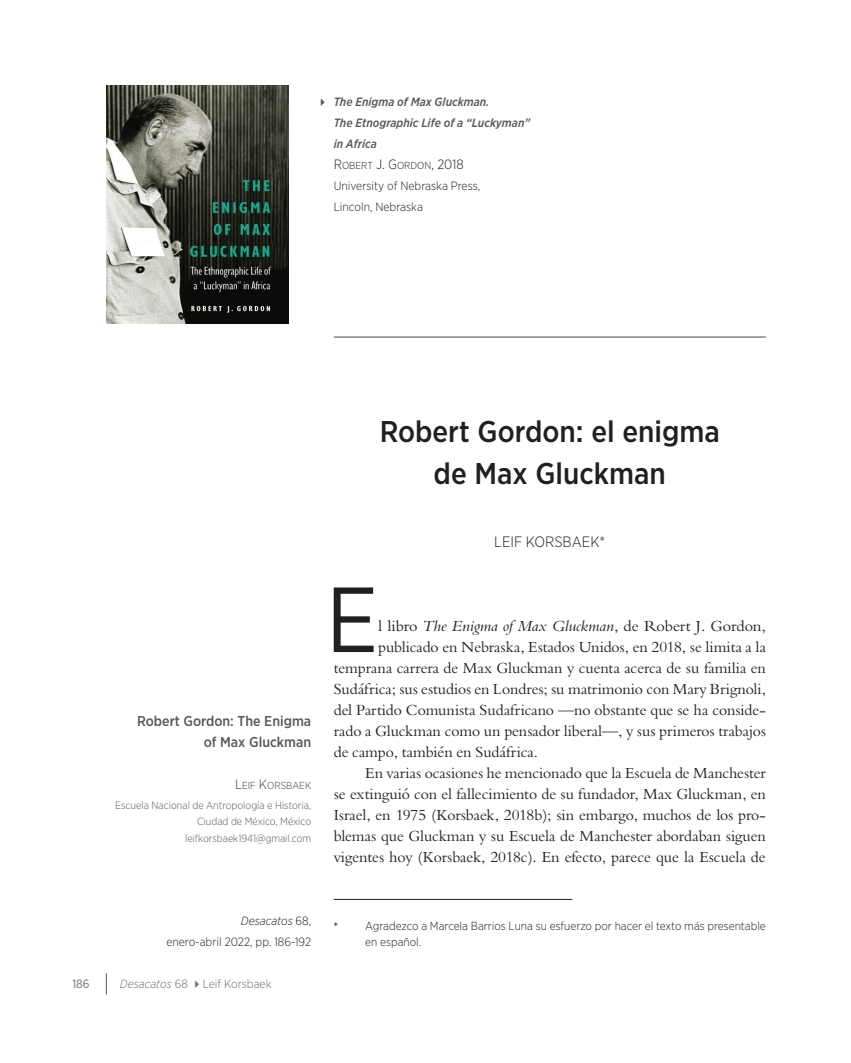
<style>
.page{position:relative;width:851px;height:1063px;background:#fff}
.page>*{position:absolute;margin:0;border:0;box-sizing:border-box;transform-origin:0 0}
.t1{font:92.25px "Gotham Narrow";color:#231f20}
.t2{font:500 30px/42px "Gotham Narrow";color:#231f20;text-align:center}
.t3{font:15px "Bergamo Std";color:#231f20}
.t4{font:300 15px "Gotham Narrow";color:#231f20}
.t5{font:500 14.25px/21px "Gotham Narrow";color:#57585a;text-align:right}
.t6{font:300 12px/21px "Gotham Narrow";color:#231f20;text-align:right}
.t7{font:italic 500 12px/21px "Gotham Narrow";color:#57585a}
.t8{font:300 12px "Gotham Narrow";color:#6c6d70}
.t9{font:12px "Gotham Narrow";color:#6c6d70}
.t10{font:300 11.7px/16.5px "Gotham Narrow";color:#231f20}
.t11{font:300 10.5px/16.5px "Gotham Narrow";color:#57585a;text-align:right}
.t12{font:300 10.2px "Gotham Narrow";color:#231f20}
.t13{font:300 10.2px "Gotham Narrow";color:#3e3e3f}
.s1{font-size:13.5px}
.s2{font-style:italic}
.s3{font-weight:500;font-size:10.5px}
</style>
<div class="page">
<svg style="left:106px;top:973px;width:1px;height:22px"></svg>
<hr style="left:333px;top:337px;width:432px;height:1px;background:#4b4c4d">
<hr style="left:333px;top:899px;width:239px;height:1px;background:#231f20">
<img style="left:106px;top:85px;width:183px;height:239px">
<p class="t7" style="left:316px;top:91px;width:174px">✔ The Enigma of Max Gluckman.</p>
<p class="t7" style="left:333px;top:112px;width:198px">The Etnographic Life of a “Luckyman” in Africa</p>
<p class="t12" style="left:333px;top:159px;width:131px"><span class="s1">R</span>OBERT <span class="s1">J. G</span>ORDON<span class="s1">, 2018</span></p>
<p class="t6" style="left:333px;top:175px;width:148px;text-align:left">University of Nebraska Press,<br>Lincoln, Nebraska</p>
<p class="t9" style="left:72px;top:976px;width:19px">186</p>
<p class="t5" style="left:137px;top:711px;width:176px">Robert Gordon: The Enigma of Max Gluckman</p>
<p class="t13" style="left:235px;top:780px;width:78px"><span class="s1">L</span>EIF <span class="s1">K</span>ORSBAEK</p>
<p class="t11" style="left:115px;top:797px;width:197px">Escuela Nacional de Antropología e Historia,<br>Ciudad de México, México leifkorsbaek1941@gmail.com</p>
<p class="t6" style="left:166px;top:910px;width:146px"><span class="s2">Desacatos</span> 68,<br>enero-abril 2022, pp. 186-192</p>
<p class="t8" style="left:120px;top:976px;width:153px"><span class="s2">Desacatos</span> 68 ✔Leif Korsbaek</p>
<h2 class="t2" style="left:379px;top:410px;width:342px">Robert Gordon: el enigma de Max Gluckman</h2>
<p class="t4" style="left:494px;top:533px;width:113px">LEIF KORSBAEK*</p>
<h1 class="t1" style="left:326px;top:562px;width:54px">E</h1>
<p class="t3" style="left:378px;top:617px;width:389px">l libro <span class="s2">The Enigma of Max Gluckman</span>, de Robert J. Gordon,</p>
<p class="t3" style="left:378px;top:638px;width:389px">publicado en Nebraska, Estados Unidos, en 2018, se limita a la</p>
<p class="t3" style="left:333px;top:659px;width:433px">temprana carrera de Max Gluckman y cuenta acerca de su familia en</p>
<p class="t3" style="left:333px;top:680px;width:433px">Sudáfrica; sus estudios en Londres; su matrimonio con Mary Brignoli,</p>
<p class="t3" style="left:333px;top:701px;width:433px">del Partido Comunista Sudafricano —no obstante que se ha conside-</p>
<p class="t3" style="left:333px;top:722px;width:433px">rado a Gluckman como un pensador liberal—, y sus primeros trabajos</p>
<p class="t3" style="left:333px;top:743px;width:206px">de campo, también en Sudáfrica.</p>
<p class="t3" style="left:365px;top:764px;width:402px">En varias ocasiones he mencionado que la Escuela de Manchester</p>
<p class="t3" style="left:333px;top:785px;width:433px">se extinguió con el fallecimiento de su fundador, Max Gluckman, en</p>
<p class="t3" style="left:333px;top:806px;width:433px">Israel, en 1975 (Korsbaek, 2018b); sin embargo, muchos de los pro-</p>
<p class="t3" style="left:333px;top:827px;width:433px">blemas que Gluckman y su Escuela de Manchester abordaban siguen</p>
<p class="t3" style="left:333px;top:848px;width:433px">vigentes hoy (Korsbaek, 2018c). En efecto, parece que la Escuela de</p>
<p class="t10" style="left:365px;top:917px;width:402px;text-indent:-32px"><span class="s3">*</span> Agradezco a Marcela Barrios Luna su esfuerzo por hacer el texto más presentable en español.</p>
</div>
